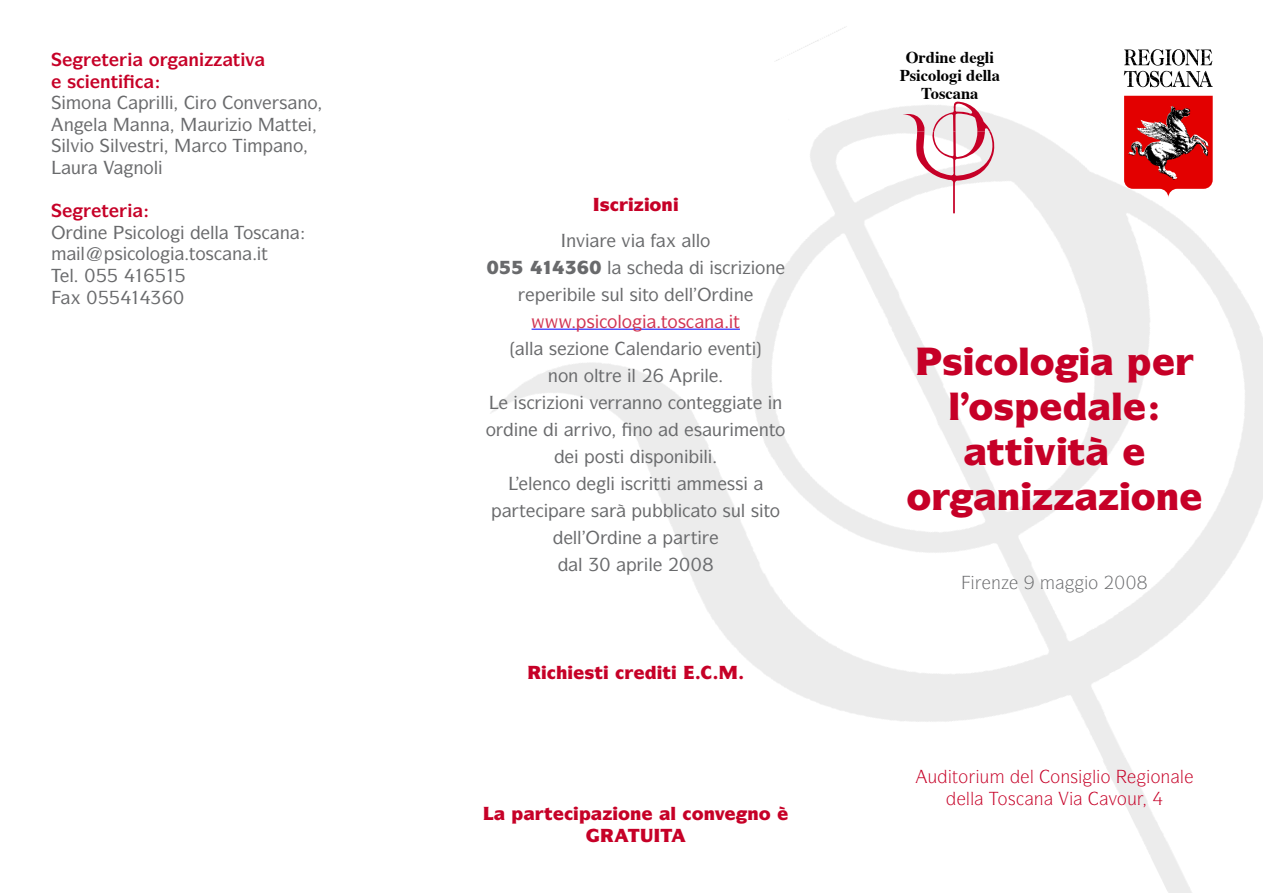
<style>
.page{position:relative;width:1263px;height:893px;background:#fff}
.page>*{position:absolute;margin:0;border:0;box-sizing:border-box;transform-origin:0 0}
.t1{font:900 37.5px "Itc Symbol";color:#c60027}
.t2{font:500 18px "Itc Symbol";color:#696a6c}
.t3{font:18px "Itc Symbol";color:#c60027}
.t4{font:900 18px "Itc Symbol";color:#c60027}
.t5{font:500 18px "Itc Symbol";color:#d13352}
.t6{font:700 18px "Itc Symbol";color:#c60027}
.t7{font:900 18px "Itc Symbol";color:#696a6c}
.t8{font:18px "Itc Symbol";color:#696a6c}
.t9{font:700 16.5px/18px "Times";color:#000;text-align:center}
</style>
<div class="page">
<svg style="left:903px;top:101px;width:91px;height:112px"></svg>
<svg style="left:1124px;top:49px;width:89px;height:38px"></svg>
<svg style="left:1124px;top:96px;width:89px;height:102px"></svg>
<img style="left:1127px;top:104px;width:83px;height:77px">
<hr style="left:532px;top:329px;width:208px;height:1px;background:#00f">
<svg style="left:917px;top:347px;width:22px;height:28px"></svg>
<svg style="left:1092px;top:347px;width:20px;height:35px"></svg>
<svg style="left:1128px;top:354px;width:20px;height:28px"></svg>
<svg style="left:1088px;top:392px;width:22px;height:35px"></svg>
<svg style="left:1124px;top:399px;width:14px;height:21px"></svg>
<svg style="left:964px;top:444px;width:19px;height:21px"></svg>
<svg style="left:1025px;top:576px;width:9px;height:13px"></svg>
<svg style="left:1117px;top:770px;width:24px;height:17px"></svg>
<svg style="left:1138px;top:795px;width:7px;height:12px"></svg>
<svg style="left:780px;top:267px;width:4px;height:7px"></svg>
<svg style="left:532px;top:328px;width:54px;height:2px"></svg>
<svg style="left:633px;top:328px;width:27px;height:2px"></svg>
<svg style="left:753px;top:341px;width:8px;height:17px"></svg>
<svg style="left:606px;top:372px;width:15px;height:10px"></svg>
<svg style="left:628px;top:368px;width:3px;height:14px"></svg>
<svg style="left:643px;top:373px;width:18px;height:9px"></svg>
<svg style="left:494px;top:396px;width:13px;height:13px"></svg>
<svg style="left:599px;top:399px;width:32px;height:10px"></svg>
<svg style="left:669px;top:399px;width:6px;height:10px"></svg>
<svg style="left:624px;top:422px;width:7px;height:9px"></svg>
<svg style="left:659px;top:422px;width:19px;height:14px"></svg>
<svg style="left:640px;top:449px;width:4px;height:9px"></svg>
<svg style="left:654px;top:453px;width:9px;height:13px"></svg>
<svg style="left:685px;top:449px;width:18px;height:14px"></svg>
<svg style="left:709px;top:449px;width:7px;height:14px"></svg>
<svg style="left:668px;top:476px;width:2px;height:14px"></svg>
<svg style="left:662px;top:503px;width:11px;height:14px"></svg>
<svg style="left:679px;top:503px;width:21px;height:14px"></svg>
<svg style="left:683px;top:557px;width:30px;height:14px"></svg>
<svg style="left:967px;top:482px;width:120px;height:35px"></svg>
<svg style="left:1041px;top:584px;width:5px;height:9px"></svg>
<svg style="left:752px;top:395px;width:25px;height:17px"></svg>
<svg style="left:685px;top:422px;width:73px;height:14px"></svg>
<svg style="left:677px;top:476px;width:51px;height:14px"></svg>
<svg style="left:673px;top:530px;width:45px;height:17px"></svg>
<p class="t6" style="left:67px;top:69px;width:53px">▲ ■▼</p>
<p class="t2" style="left:66px;top:134px;width:88px">●❖ □ ●❖ ▲▼</p>
<p class="t2" style="left:133px;top:156px;width:26px">■□●</p>
<p class="t6" style="left:189px;top:48px;width:68px">■ ▼❖</p>
<p class="t2" style="left:207px;top:91px;width:113px">□ □■❖ ▲ ■□</p>
<p class="t2" style="left:69px;top:264px;width:6px">●</p>
<p class="t2" style="left:88px;top:221px;width:84px">■ ▲ □●□</p>
<p class="t2" style="left:243px;top:221px;width:49px">□▲ ■</p>
<p class="t2" style="left:81px;top:242px;width:81px">● ▲ □●□</p>
<p class="t2" style="left:189px;top:242px;width:81px">▼□▲ ■ ▼</p>
<p class="t2" style="left:120px;top:286px;width:43px">✔ ✔✓</p>
<p class="t4" style="left:600px;top:193px;width:75px">▲ □■</p>
<p class="t2" style="left:691px;top:229px;width:21px">●●□</p>
<p class="t7" style="left:530px;top:256px;width:48px">✔ ✔✓</p>
<p class="t2" style="left:714px;top:256px;width:63px">▲ □■</p>
<p class="t2" style="left:582px;top:283px;width:79px">● ▲◆● ▲ ▼□</p>
<p class="t2" style="left:734px;top:283px;width:12px">■</p>
<p class="t5" style="left:586px;top:310px;width:47px">▲ □●□</p>
<p class="t5" style="left:661px;top:310px;width:81px">▼□▲ ■ ▼</p>
<p class="t2" style="left:525px;top:337px;width:77px">●● ▲ □■</p>
<p class="t2" style="left:692px;top:337px;width:61px">□ ❖ ■▼</p>
<p class="t2" style="left:548px;top:364px;width:59px">■□■ □●▼</p>
<p class="t2" style="left:631px;top:364px;width:6px">●</p>
<p class="t2" style="left:704px;top:364px;width:6px">●</p>
<p class="t2" style="left:518px;top:391px;width:82px">▲ □■ ❖</p>
<p class="t2" style="left:632px;top:391px;width:72px">■■□ □■▼</p>
<p class="t2" style="left:593px;top:418px;width:61px">❖□ ■□</p>
<p class="t2" style="left:759px;top:418px;width:28px">■▼□</p>
<p class="t2" style="left:595px;top:445px;width:27px">□▲▼</p>
<p class="t2" style="left:645px;top:445px;width:65px">▲□■ ●</p>
<p class="t2" style="left:528px;top:472px;width:44px">●■□</p>
<p class="t2" style="left:606px;top:472px;width:62px">● ▲ ▼▼</p>
<p class="t2" style="left:591px;top:499px;width:191px">▲ → ◆ ● ▼□ ▲◆● ▲▼□</p>
<p class="t2" style="left:622px;top:526px;width:12px">■</p>
<p class="t2" style="left:648px;top:553px;width:6px">●</p>
<p class="t4" style="left:670px;top:802px;width:119px">● □■❖ ■□ ➔</p>
<p class="t9" style="left:900px;top:47px;width:102px">Ordine degli<br>Psicologi della<br>Toscana</p>
<h1 class="t1" style="left:942px;top:337px;width:114px">▲ □●□</h1>
<h1 class="t1" style="left:948px;top:382px;width:68px">●□▲</h1>
<h1 class="t1" style="left:1111px;top:382px;width:13px">●</h1>
<h1 class="t1" style="left:987px;top:427px;width:124px">▼▼ ❖▼→</h1>
<p class="t8" style="left:991px;top:571px;width:12px">■</p>
<p class="t3" style="left:927px;top:766px;width:64px">◆ ▼□◆</p>
<p class="t3" style="left:1030px;top:766px;width:82px">● □■▲ ●□</p>
<p class="t3" style="left:1150px;top:766px;width:35px">□■ ●</p>
<p class="t3" style="left:997px;top:787px;width:48px">□▲ ■</p>
<p class="t3" style="left:1108px;top:787px;width:56px">❖□◆ ✔</p>
</div>
